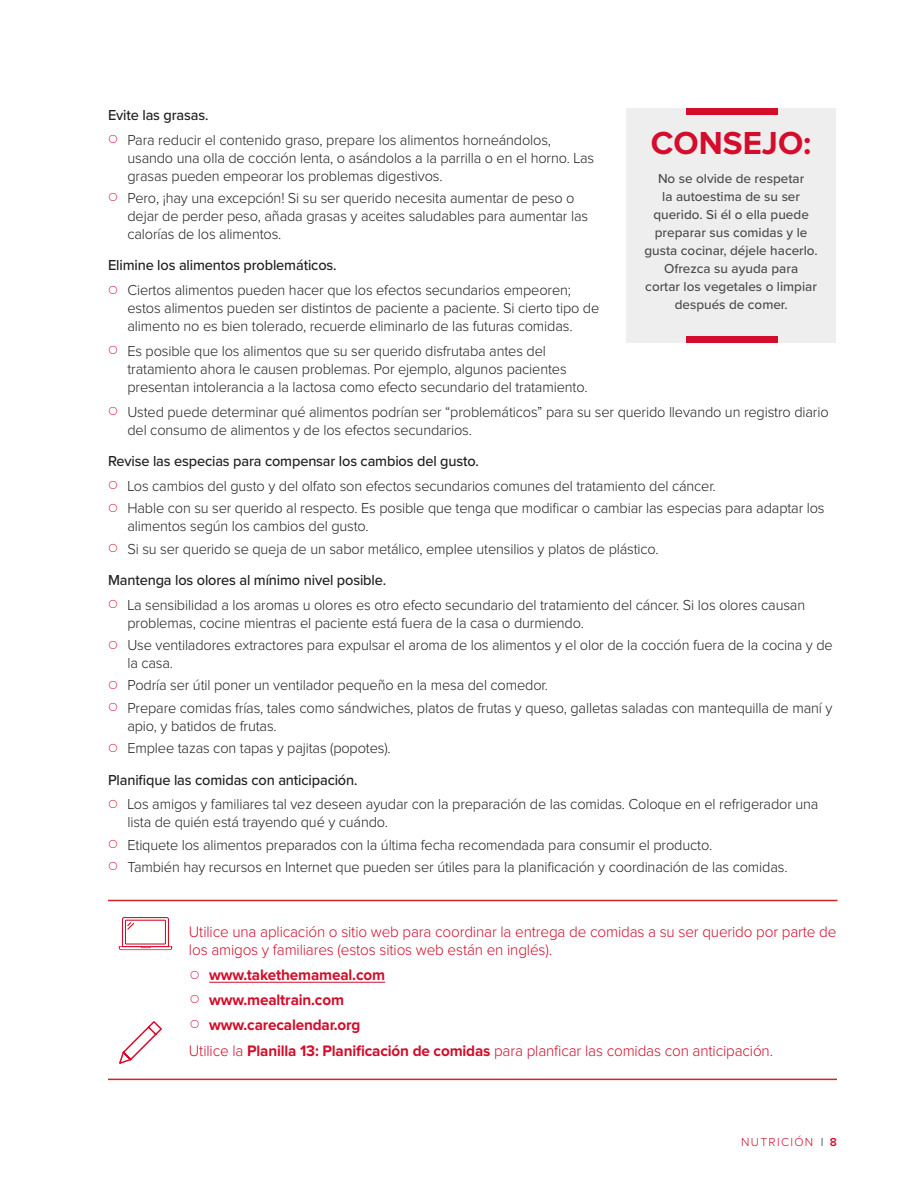
<style>
.page{position:relative;width:918px;height:1188px;background:#fff}
.page>*{position:absolute;margin:0;border:0;box-sizing:border-box;transform-origin:0 0}
.t1{font:700 33px "Proxima Nova";color:#d30d2b}
.resource_text2{font:300 15.75px/18px "Proxima Nova";letter-spacing:-.01em;color:#d30d2b}
.t2{font:700 15.75px "Proxima Nova";letter-spacing:-.01em;color:#d30d2b}
.t3{font:300 15px/18px "Proxima Nova";letter-spacing:-.01em;color:#231f20}
.Body_text{font:500 15px "Proxima Nova";letter-spacing:-.01em;color:#231f20}
.t4{font:500 13.5px/18px "Proxima Nova";color:#4b4c4d;text-align:center}
.t5{font:300 12px "Proxima Nova";letter-spacing:.11em;color:#d30d2b}
.s1{font-weight:700}
.s2{font-weight:600;color:#808285}
.s3{font-weight:600}
</style>
<div class="page">
<div style="left:626px;top:108px;width:210px;height:235px;background:#eeeeef"></div>
<div style="left:686px;top:337px;width:92px;height:6px;background:#d30d2b"></div>
<div style="left:686px;top:108px;width:91px;height:6px;background:#d30d2b"></div>
<hr style="left:209px;top:982px;width:176px;height:1px;background:#d30d2b">
<svg style="left:119px;top:917px;width:53px;height:33px"></svg>
<hr style="left:108px;top:900px;width:729px;height:1px;background:#d1232a">
<hr style="left:108px;top:1079px;width:729px;height:1px;background:#d1232a">
<svg style="left:119px;top:1021px;width:43px;height:43px"></svg>
<p class="Body_text" style="left:108px;top:104px;width:102px">Evite las grasas.</p>
<p class="t3" style="left:127px;top:131px;width:468px">Para reducir el contenido graso, prepare los alimentos horneándolos, usando una olla de cocción lenta, o asándolos a la parrilla o en el horno. Las grasas pueden empeorar los problemas digestivos.</p>
<p class="t3" style="left:127px;top:190px;width:462px">Pero, ¡hay una excepción! Si su ser querido necesita aumentar de peso o dejar de perder peso, añada grasas y aceites saludables para aumentar las calorías de los alimentos.</p>
<p class="Body_text" style="left:108px;top:254px;width:230px">Elimine los alimentos problemáticos.</p>
<p class="t3" style="left:127px;top:282px;width:473px">Ciertos alimentos pueden hacer que los efectos secundarios empeoren; estos alimentos pueden ser distintos de paciente a paciente. Si cierto tipo de alimento no es bien tolerado, recuerde eliminarlo de las futuras comidas.</p>
<p class="t3" style="left:127px;top:343px;width:462px">Es posible que los alimentos que su ser querido disfrutaba antes del tratamiento ahora le causen problemas. Por ejemplo, algunos pacientes presentan intolerancia a la lactosa como efecto secundario del tratamiento.</p>
<p class="t3" style="left:127px;top:403px;width:703px">Usted puede determinar qué alimentos podrían ser “problemáticos” para su ser querido llevando un registro diario del consumo de alimentos y de los efectos secundarios.</p>
<p class="Body_text" style="left:108px;top:450px;width:372px">Revise las especias para compensar los cambios del gusto.</p>
<p class="t3" style="left:127px;top:478px;width:590px">Los cambios del gusto y del olfato son efectos secundarios comunes del tratamiento del cáncer.</p>
<p class="t3" style="left:127px;top:500px;width:699px">Hable con su ser querido al respecto. Es posible que tenga que modificar o cambiar las especias para adaptar los alimentos según los cambios del gusto.</p>
<p class="t3" style="left:127px;top:540px;width:533px">Si su ser querido se queja de un sabor metálico, emplee utensilios y platos de plástico.</p>
<p class="Body_text" style="left:108px;top:569px;width:280px">Mantenga los olores al mínimo nivel posible.</p>
<p class="t3" style="left:127px;top:596px;width:679px">La sensibilidad a los aromas u olores es otro efecto secundario del tratamiento del cáncer. Si los olores causan problemas, cocine mientras el paciente está fuera de la casa o durmiendo.</p>
<p class="t3" style="left:127px;top:637px;width:707px">Use ventiladores extractores para expulsar el aroma de los alimentos y el olor de la cocción fuera de la cocina y de la casa.</p>
<p class="t3" style="left:127px;top:677px;width:422px">Podría ser útil poner un ventilador pequeño en la mesa del comedor.</p>
<p class="t3" style="left:127px;top:699px;width:706px">Prepare comidas frías, tales como sándwiches, platos de frutas y queso, galletas saladas con mantequilla de maní y apio, y batidos de frutas.</p>
<p class="t3" style="left:127px;top:740px;width:265px">Emplee tazas con tapas y pajitas (popotes).</p>
<p class="Body_text" style="left:108px;top:768px;width:251px">Planifique las comidas con anticipación.</p>
<p class="t3" style="left:127px;top:796px;width:693px">Los amigos y familiares tal vez deseen ayudar con la preparación de las comidas. Coloque en el refrigerador una lista de quién está trayendo qué y cuándo.</p>
<p class="t3" style="left:127px;top:836px;width:586px">Etiquete los alimentos preparados con la última fecha recomendada para consumir el producto.</p>
<p class="t3" style="left:127px;top:859px;width:662px">También hay recursos en Internet que pueden ser útiles para la planificación y coordinación de las comidas.</p>
<p class="t1" style="left:651px;top:127px;width:162px">CONSEJO:</p>
<p class="t4" style="left:644px;top:169px;width:175px">No se olvide de respetar<br>la autoestima de su ser querido. Si él o ella puede preparar sus comidas y le gusta cocinar, déjele hacerlo.<br>Ofrezca su ayuda para<br>cortar los vegetales o limpiar después de comer.</p>
<p class="resource_text2" style="left:189px;top:924px;width:649px">Utilice una aplicación o sitio web para coordinar la entrega de comidas a su ser querido por parte de los amigos y familiares (estos sitios web están en inglés).</p>
<p class="t2" style="left:209px;top:968px;width:177px">www.takethemameal.com</p>
<p class="t2" style="left:209px;top:992px;width:136px">www.mealtrain.com</p>
<p class="t2" style="left:209px;top:1017px;width:153px">www.carecalendar.org</p>
<p class="resource_text2" style="left:189px;top:1042px;width:586px">Utilice la <span class="s1">Planilla 13: Planificación de comidas</span> para planficar las comidas con anticipación.</p>
<p class="t5" style="left:741px;top:1137px;width:97px">NUTRICIÓN <span class="s2">l</span> <span class="s3">8</span></p>
</div>
